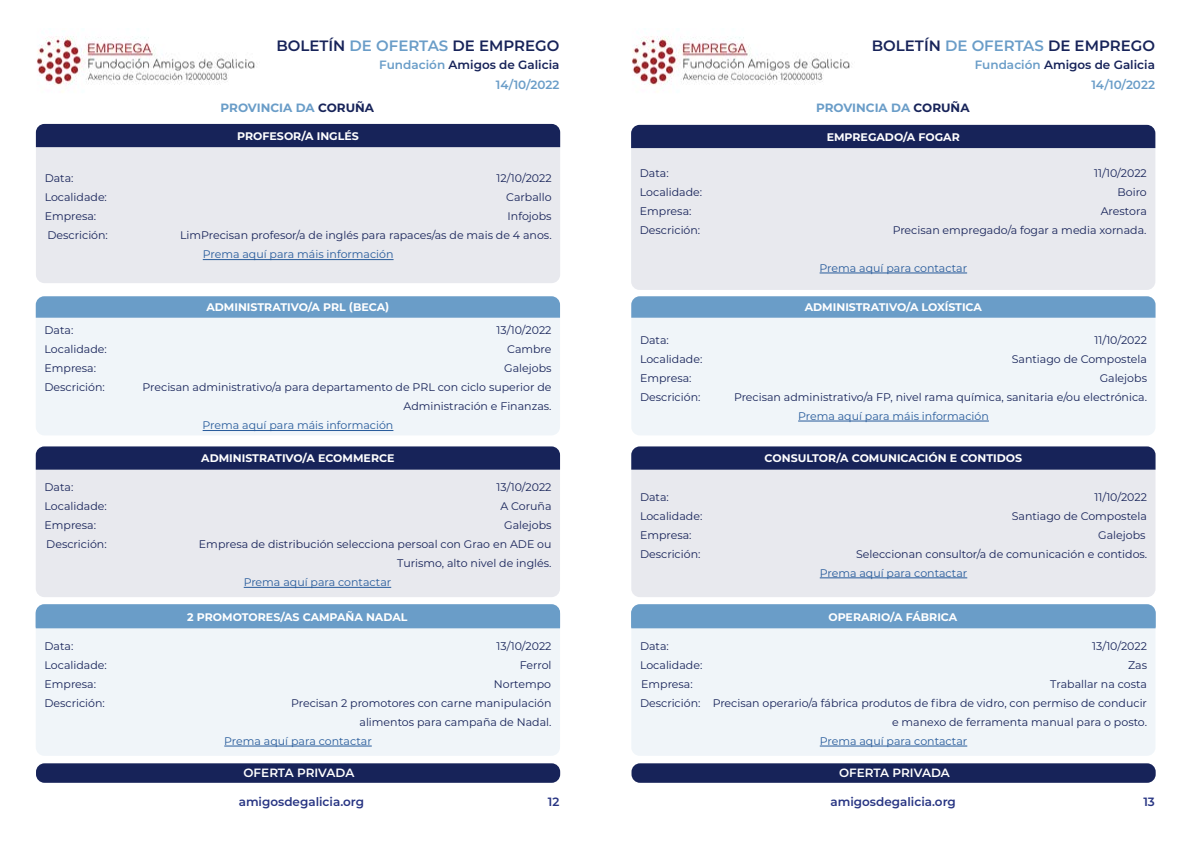
<style>
.page{position:relative;width:1191px;height:842px;background:#fff}
.page>*{position:absolute;margin:0;border:0;box-sizing:border-box;transform-origin:0 0}
.t1{font:600 15px "Montserrat";color:#172359}
.t2{font:600 12px "Montserrat";color:#172359}
.t3{font:600 12px "Montserrat";color:#283583}
.t4{font:700 12px "Montserrat";color:#6a9dc8}
.t5{font:600 12px "Montserrat";letter-spacing:-.005em;color:#fff}
.t6{font:600 12px "Montserrat";color:#6a9dc8}
.t7{font:11px/19px "Montserrat";color:#172359;text-align:right}
.t8{font:11px "Montserrat";color:#275b9b}
.t9{font:700 11px "Montserrat";color:#fff}
.s1{color:#6a9dc8}
.s2{color:#172359}
</style>
<div class="page">
<img style="left:37px;top:36px;width:218px;height:56px">
<img style="left:632px;top:36px;width:218px;height:56px">
<div style="left:36px;top:763px;width:524px;height:20px;background:#172359;border-radius:9px"></div>
<div style="left:36px;top:147px;width:524px;height:136px;background:#e8e9ee"></div>
<div style="left:36px;top:318px;width:524px;height:117px;background:#f0f5f9"></div>
<div style="left:36px;top:470px;width:524px;height:127px;background:#e8e9ee"></div>
<div style="left:36px;top:628px;width:524px;height:128px;background:#f0f5f9"></div>
<div style="left:36px;top:124px;width:524px;height:23px;background:#172359"></div>
<svg style="left:36px;top:296px;width:524px;height:22px;background:#6d9fc9"></svg>
<svg style="left:36px;top:446px;width:524px;height:24px;background:#1e2a5e"></svg>
<div style="left:36px;top:604px;width:524px;height:24px;background:#6a9dc8"></div>
<hr style="left:203px;top:259px;width:190px;height:1px;background:#275b9b">
<hr style="left:203px;top:430px;width:190px;height:1px;background:#275b9b">
<hr style="left:244px;top:587px;width:147px;height:1px;background:#275b9b">
<hr style="left:224px;top:746px;width:148px;height:1px;background:#275b9b">
<div style="left:631px;top:763px;width:524px;height:20px;background:#172359;border-radius:9px"></div>
<div style="left:631px;top:318px;width:524px;height:117px;background:#f0f5f9"></div>
<div style="left:631px;top:470px;width:524px;height:127px;background:#e8e9ee"></div>
<div style="left:631px;top:148px;width:524px;height:142px;background:#e8e9ee"></div>
<div style="left:631px;top:628px;width:524px;height:128px;background:#f0f5f9"></div>
<svg style="left:631px;top:296px;width:524px;height:22px;background:#6e9fc9"></svg>
<svg style="left:631px;top:446px;width:524px;height:24px;background:#1e2a5e"></svg>
<div style="left:631px;top:125px;width:524px;height:23px;background:#172359"></div>
<div style="left:631px;top:604px;width:524px;height:24px;background:#6a9dc8"></div>
<hr style="left:798px;top:421px;width:191px;height:1px;background:#275b9b">
<hr style="left:819px;top:578px;width:148px;height:1px;background:#275b9b">
<hr style="left:819px;top:273px;width:148px;height:1px;background:#275b9b">
<hr style="left:819px;top:746px;width:148px;height:1px;background:#275b9b">
<h1 class="t1" style="left:276px;top:35px;width:285px">BOLETÍN <span class="s1">DE OFERTAS</span> DE EMPREGO</h1>
<p class="t2" style="left:379px;top:56px;width:182px"><span class="s1">Fundación</span> Amigos de Galicia</p>
<h1 class="t1" style="left:872px;top:35px;width:285px">BOLETÍN <span class="s1">DE OFERTAS</span> DE EMPREGO</h1>
<p class="t2" style="left:974px;top:56px;width:182px"><span class="s1">Fundación</span> Amigos de Galicia</p>
<p class="t4" style="left:221px;top:99px;width:155px">PROVINCIA DA <span class="s2">CORUÑA</span></p>
<p class="t9" style="left:237px;top:128px;width:123px">PROFESOR/A INGLÉS</p>
<p class="t6" style="left:496px;top:77px;width:65px">14/10/2022</p>
<p class="t6" style="left:1091px;top:77px;width:65px">14/10/2022</p>
<p class="t4" style="left:816px;top:99px;width:155px">PROVINCIA DA <span class="s2">CORUÑA</span></p>
<p class="t9" style="left:826px;top:129px;width:134px">EMPREGADO/A FOGAR</p>
<p class="t7" style="left:45px;top:169px;width:30px">Data:</p>
<p class="t7" style="left:496px;top:169px;width:57px">12/10/2022</p>
<p class="t7" style="left:45px;top:188px;width:64px">Localidade:</p>
<p class="t7" style="left:506px;top:188px;width:47px">Carballo</p>
<p class="t7" style="left:45px;top:207px;width:53px">Empresa:</p>
<p class="t7" style="left:507px;top:207px;width:46px">Infojobs</p>
<p class="t7" style="left:48px;top:226px;width:62px">Descrición:</p>
<p class="t7" style="left:180px;top:226px;width:373px">LimPrecisan profesor/a de inglés para rapaces/as de mais de 4 anos.</p>
<p class="t8" style="left:203px;top:247px;width:192px">Prema aquí para máis información</p>
<p class="t9" style="left:206px;top:300px;width:184px">ADMINISTRATIVO/A PRL (BECA)</p>
<p class="t7" style="left:45px;top:321px;width:30px">Data:</p>
<p class="t7" style="left:496px;top:321px;width:56px">13/10/2022</p>
<p class="t7" style="left:45px;top:340px;width:64px">Localidade:</p>
<p class="t7" style="left:507px;top:340px;width:46px">Cambre</p>
<p class="t7" style="left:45px;top:359px;width:53px">Empresa:</p>
<p class="t7" style="left:504px;top:359px;width:49px">Galejobs</p>
<p class="t7" style="left:45px;top:378px;width:62px">Descrición:</p>
<p class="t7" style="left:143px;top:378px;width:410px">Precisan administrativo/a para departamento de PRL con ciclo superior de<br>Administración e Finanzas.</p>
<p class="t8" style="left:203px;top:418px;width:192px">Prema aquí para máis información</p>
<p class="t9" style="left:201px;top:451px;width:195px">ADMINISTRATIVO/A ECOMMERCE</p>
<p class="t7" style="left:45px;top:477px;width:30px">Data:</p>
<p class="t7" style="left:496px;top:477px;width:56px">13/10/2022</p>
<p class="t7" style="left:45px;top:496px;width:64px">Localidade:</p>
<p class="t7" style="left:500px;top:496px;width:53px">A Coruña</p>
<p class="t7" style="left:45px;top:515px;width:53px">Empresa:</p>
<p class="t7" style="left:504px;top:515px;width:49px">Galejobs</p>
<p class="t7" style="left:46px;top:534px;width:62px">Descrición:</p>
<p class="t7" style="left:199px;top:534px;width:354px">Empresa de distribución selecciona persoal con Grao en ADE ou<br>Turismo, alto nivel de inglés.</p>
<p class="t8" style="left:244px;top:575px;width:149px">Prema aquí para contactar</p>
<p class="t9" style="left:187px;top:609px;width:222px">2 PROMOTORES/AS CAMPAÑA NADAL</p>
<p class="t7" style="left:45px;top:636px;width:30px">Data:</p>
<p class="t7" style="left:496px;top:636px;width:56px">13/10/2022</p>
<p class="t7" style="left:45px;top:655px;width:64px">Localidade:</p>
<p class="t7" style="left:519px;top:655px;width:33px">Ferrol</p>
<p class="t7" style="left:45px;top:674px;width:53px">Empresa:</p>
<p class="t7" style="left:494px;top:674px;width:59px">Nortempo</p>
<p class="t7" style="left:45px;top:693px;width:62px">Descrición:</p>
<p class="t7" style="left:291px;top:693px;width:262px">Precisan 2 promotores con carne manipulación alimentos para campaña de Nadal.</p>
<p class="t8" style="left:224px;top:733px;width:149px">Prema aquí para contactar</p>
<p class="t5" style="left:243px;top:765px;width:112px">OFERTA PRIVADA</p>
<p class="t7" style="left:640px;top:163px;width:30px">Data:</p>
<p class="t7" style="left:1094px;top:163px;width:54px">11/10/2022</p>
<p class="t7" style="left:640px;top:182px;width:64px">Localidade:</p>
<p class="t7" style="left:1117px;top:182px;width:31px">Boiro</p>
<p class="t7" style="left:640px;top:201px;width:53px">Empresa:</p>
<p class="t7" style="left:1100px;top:201px;width:48px">Arestora</p>
<p class="t7" style="left:640px;top:220px;width:62px">Descrición:</p>
<p class="t7" style="left:892px;top:220px;width:255px">Precisan empregado/a fogar a media xornada.</p>
<p class="t8" style="left:819px;top:260px;width:149px">Prema aquí para contactar</p>
<p class="t9" style="left:805px;top:300px;width:179px">ADMINISTRATIVO/A LOXÍSTICA</p>
<p class="t7" style="left:640px;top:330px;width:30px">Data:</p>
<p class="t7" style="left:1094px;top:330px;width:54px">11/10/2022</p>
<p class="t7" style="left:640px;top:349px;width:64px">Localidade:</p>
<p class="t7" style="left:1011px;top:349px;width:137px">Santiago de Compostela</p>
<p class="t7" style="left:640px;top:368px;width:53px">Empresa:</p>
<p class="t7" style="left:1099px;top:368px;width:49px">Galejobs</p>
<p class="t7" style="left:640px;top:387px;width:62px">Descrición:</p>
<p class="t7" style="left:734px;top:387px;width:414px">Precisan administrativo/a FP, nivel rama química, sanitaria e/ou electrónica.</p>
<p class="t8" style="left:798px;top:408px;width:192px">Prema aquí para máis información</p>
<p class="t9" style="left:764px;top:451px;width:259px">CONSULTOR/A COMUNICACIÓN E CONTIDOS</p>
<p class="t7" style="left:640px;top:487px;width:30px">Data:</p>
<p class="t7" style="left:1094px;top:487px;width:54px">11/10/2022</p>
<p class="t7" style="left:640px;top:506px;width:64px">Localidade:</p>
<p class="t7" style="left:1011px;top:506px;width:137px">Santiago de Compostela</p>
<p class="t7" style="left:640px;top:525px;width:53px">Empresa:</p>
<p class="t7" style="left:1098px;top:525px;width:49px">Galejobs</p>
<p class="t7" style="left:640px;top:544px;width:62px">Descrición:</p>
<p class="t7" style="left:856px;top:544px;width:293px">Seleccionan consultor/a de comunicación e contidos.</p>
<p class="t8" style="left:819px;top:565px;width:149px">Prema aquí para contactar</p>
<p class="t9" style="left:828px;top:609px;width:130px">OPERARIO/A FÁBRICA</p>
<p class="t7" style="left:640px;top:636px;width:30px">Data:</p>
<p class="t7" style="left:1092px;top:636px;width:56px">13/10/2022</p>
<p class="t7" style="left:640px;top:655px;width:64px">Localidade:</p>
<p class="t7" style="left:1128px;top:655px;width:21px">Zas</p>
<p class="t7" style="left:641px;top:674px;width:53px">Empresa:</p>
<p class="t7" style="left:640px;top:674px;width:508px">Traballar na costa<br>Descrición: Precisan operario/a fábrica produtos de fibra de vidro, con permiso de conducir e manexo de ferramenta manual para o posto.</p>
<p class="t8" style="left:819px;top:733px;width:149px">Prema aquí para contactar</p>
<p class="t5" style="left:839px;top:765px;width:112px">OFERTA PRIVADA</p>
<p class="t3" style="left:239px;top:793px;width:127px">amigosdegalicia.org</p>
<p class="t3" style="left:548px;top:793px;width:13px">12</p>
<p class="t3" style="left:1143px;top:793px;width:13px">13</p>
<p class="t3" style="left:830px;top:793px;width:127px">amigosdegalicia.org</p>
</div>
